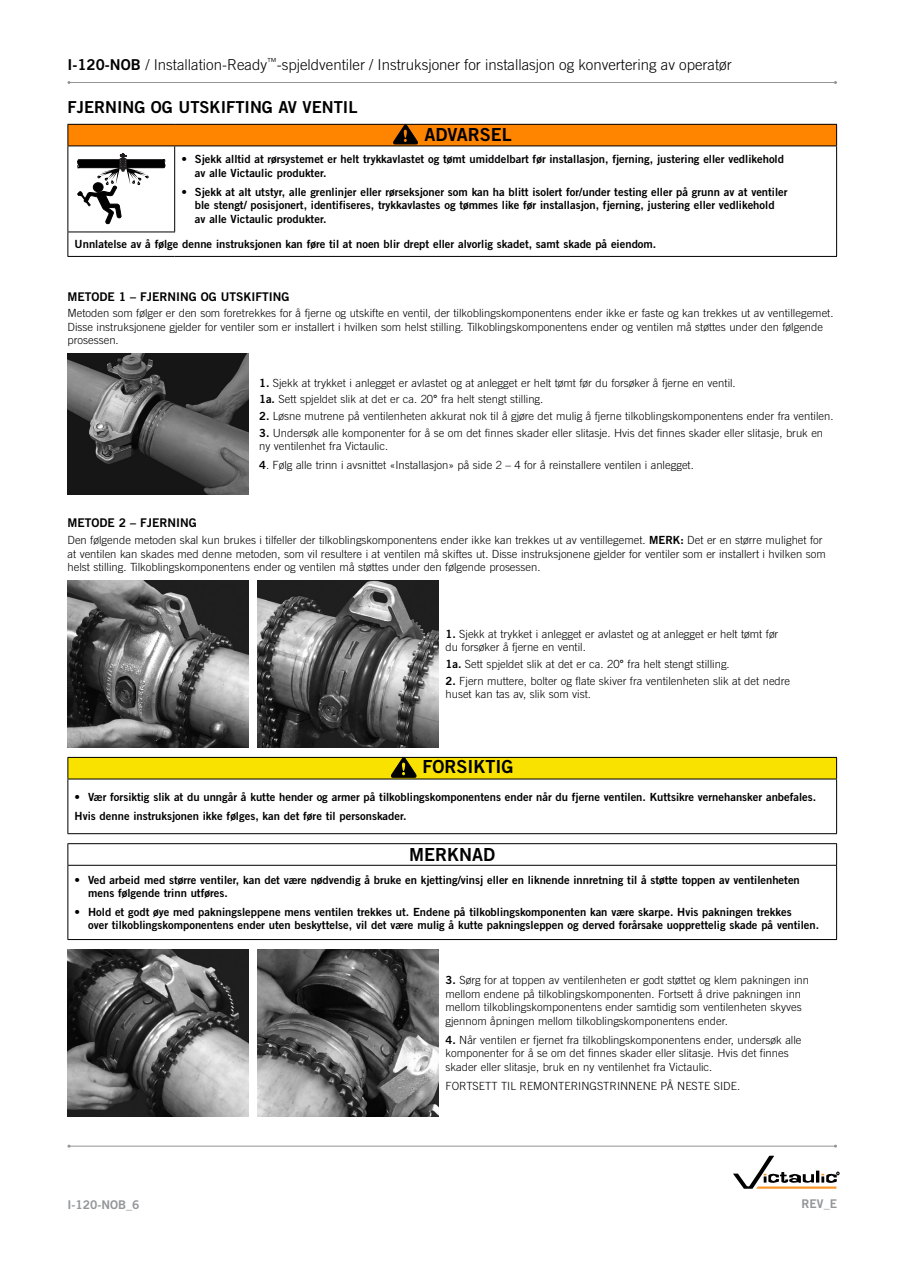
<style>
.page{position:relative;width:918px;height:1263px;background:#fff}
.page>*{position:absolute;margin:0;border:0;box-sizing:border-box;transform-origin:0 0}
.t1{font:18px "Trade Gothic LT Std Bd 2";color:#000}
.t2{font:16.5px "Trade Gothic LT Std Bd 2";color:#000}
.t3{font:300 15px "Trade Gothic LT Std";color:#000}
.t4{font:12px "Trade Gothic LT Std Bd 2";color:#000}
.t5{font:12px "Trade Gothic LT Std Bd 2";color:#939598}
.t6{font:300 11.25px/13.5px "Trade Gothic LT Std";color:#000}
.t7{font:11.25px/13.5px "Trade Gothic LT Std Bd 2";color:#000}
.s1{font-family:"Trade Gothic LT Std Bd 2";font-weight:400}
</style>
<div class="page">
<svg style="left:733px;top:1156px;width:106px;height:33px"></svg>
<hr style="left:69px;top:1146px;width:767px;height:1px;background:#939598">
<hr style="left:69px;top:82px;width:767px;height:1px;background:#939598">
<div style="left:68px;top:124px;width:769px;height:22px;background:#ff8400"></div>
<hr style="left:68px;top:124px;width:107px;height:1px;background:#000">
<svg style="left:68px;top:125px;width:1px;height:21px"></svg>
<hr style="left:175px;top:124px;width:662px;height:1px;background:#000">
<svg style="left:836px;top:125px;width:1px;height:21px"></svg>
<hr style="left:68px;top:146px;width:1px;height:86px;background:#000">
<hr style="left:174px;top:146px;width:1px;height:86px;background:#000">
<svg style="left:68px;top:233px;width:1px;height:23px"></svg>
<svg style="left:836px;top:232px;width:1px;height:24px"></svg>
<hr style="left:68px;top:146px;width:107px;height:1px;background:#000">
<hr style="left:175px;top:146px;width:662px;height:1px;background:#000">
<hr style="left:836px;top:146px;width:1px;height:86px;background:#000">
<hr style="left:68px;top:232px;width:107px;height:1px;background:#000">
<hr style="left:68px;top:256px;width:107px;height:1px;background:#000">
<hr style="left:175px;top:256px;width:662px;height:1px;background:#000">
<svg style="left:393px;top:125px;width:25px;height:19px"></svg>
<svg style="left:77px;top:153px;width:89px;height:71px"></svg>
<img style="left:68px;top:354px;width:181px;height:140px">
<img style="left:68px;top:580px;width:181px;height:168px">
<img style="left:258px;top:580px;width:181px;height:168px">
<div style="left:68px;top:757px;width:769px;height:22px;background:#fae200"></div>
<hr style="left:68px;top:757px;width:769px;height:1px;background:#000">
<svg style="left:68px;top:758px;width:1px;height:21px"></svg>
<svg style="left:836px;top:758px;width:1px;height:21px"></svg>
<hr style="left:68px;top:779px;width:1px;height:54px;background:#000">
<hr style="left:68px;top:779px;width:769px;height:1px;background:#000">
<hr style="left:836px;top:779px;width:1px;height:54px;background:#000">
<hr style="left:68px;top:833px;width:769px;height:1px;background:#000">
<svg style="left:391px;top:757px;width:25px;height:20px"></svg>
<hr style="left:68px;top:843px;width:769px;height:1px;background:#000">
<svg style="left:68px;top:844px;width:1px;height:21px"></svg>
<svg style="left:836px;top:844px;width:1px;height:21px"></svg>
<hr style="left:68px;top:866px;width:1px;height:73px;background:#000">
<hr style="left:68px;top:865px;width:769px;height:1px;background:#000">
<hr style="left:836px;top:866px;width:1px;height:73px;background:#000">
<hr style="left:68px;top:939px;width:769px;height:1px;background:#000">
<img style="left:68px;top:949px;width:181px;height:167px">
<img style="left:258px;top:949px;width:181px;height:167px">
<h3 class="t3" style="left:68px;top:56px;width:666px"><span class="s1">I-120-NOB</span> / Installation-Ready<sup>™</sup>-spjeldventiler / Instruksjoner for installasjon og konvertering av operatør</h3>
<h2 class="t2" style="left:68px;top:96px;width:292px">FJERNING OG UTSKIFTING AV VENTIL</h2>
<h1 class="t1" style="left:424px;top:124px;width:89px">ADVARSEL</h1>
<p class="t7" style="left:195px;top:153px;width:591px;text-indent:-14px">• Sjekk alltid at rørsystemet er helt trykkavlastet og tømt umiddelbart før installasjon, fjerning, justering eller vedlikehold av alle Victaulic produkter.</p>
<p class="t7" style="left:195px;top:185px;width:594px;text-indent:-14px">• Sjekk at alt utstyr, alle grenlinjer eller rørseksjoner som kan ha blitt isolert for/under testing eller på grunn av at ventiler ble stengt/ posisjonert, identifiseres, trykkavlastes og tømmes like før installasjon, fjerning, justering eller vedlikehold av alle Victaulic produkter.</p>
<p class="t7" style="left:75px;top:237px;width:583px">Unnlatelse av å følge denne instruksjonen kan føre til at noen blir drept eller alvorlig skadet, samt skade på eiendom.</p>
<p class="t4" style="left:68px;top:289px;width:224px">METODE 1 – FJERNING OG UTSKIFTING</p>
<p class="t6" style="left:68px;top:307px;width:768px">Metoden som følger er den som foretrekkes for å fjerne og utskifte en ventil, der tilkoblingskomponentens ender ikke er faste og kan trekkes ut av ventillegemet.<br>Disse instruksjonene gjelder for ventiler som er installert i hvilken som helst stilling. Tilkoblingskomponentens ender og ventilen må støttes under den følgende prosessen.</p>
<p class="t6" style="left:259px;top:374px;width:478px;line-height:16.8px"><span class="s1">1.</span> Sjekk at trykket i anlegget er avlastet og at anlegget er helt tømt før du forsøker å fjerne en ventil.<br><span class="s1">1a.</span> Sett spjeldet slik at det er ca. 20<span class="s1">°</span> fra helt stengt stilling.</p>
<p class="t6" style="left:259px;top:409px;width:576px"><span class="s1">2.</span> Løsne mutrene på ventilenheten akkurat nok til å gjøre det mulig å fjerne tilkoblingskomponentens ender fra ventilen.</p>
<p class="t6" style="left:259px;top:426px;width:566px"><span class="s1">3.</span> Undersøk alle komponenter for å se om det finnes skader eller slitasje. Hvis det finnes skader eller slitasje, bruk en ny ventilenhet fra Victaulic.</p>
<p class="t6" style="left:259px;top:458px;width:436px"><span class="s1">4</span>. Følg alle trinn i avsnittet «Installasjon» på side 2 – 4 for å reinstallere ventilen i anlegget.</p>
<p class="t4" style="left:68px;top:516px;width:131px">METODE 2 – FJERNING</p>
<p class="t6" style="left:68px;top:533px;width:760px">Den følgende metoden skal kun brukes i tilfeller der tilkoblingskomponentens ender ikke kan trekkes ut av ventillegemet. <span class="s1">MERK:</span> Det er en større mulighet for at ventilen kan skades med denne metoden, som vil resultere i at ventilen må skiftes ut. Disse instruksjonene gjelder for ventiler som er installert i hvilken som helst stilling. Tilkoblingskomponentens ender og ventilen må støttes under den følgende prosessen.</p>
<p class="t6" style="left:446px;top:627px;width:334px"><span class="s1">1.</span> Sjekk at trykket i anlegget er avlastet og at anlegget er helt tømt før du forsøker å fjerne en ventil.</p>
<p class="t6" style="left:446px;top:657px;width:286px"><span class="s1">1a.</span> Sett spjeldet slik at det er ca. 20<span class="s1">°</span> fra helt stengt stilling.</p>
<p class="t6" style="left:446px;top:674px;width:346px"><span class="s1">2.</span> Fjern muttere, bolter og flate skiver fra ventilenheten slik at det nedre huset kan tas av, slik som vist.</p>
<h1 class="t1" style="left:423px;top:756px;width:93px">FORSIKTIG</h1>
<p class="t7" style="left:75px;top:787px;width:743px;line-height:18.9px">• Vær forsiktig slik at du unngår å kutte hender og armer på tilkoblingskomponentens ender når du fjerne ventilen. Kuttsikre vernehansker anbefales.<br>Hvis denne instruksjonen ikke følges, kan det føre til personskader.</p>
<h1 class="t1" style="left:409px;top:843px;width:88px">MERKNAD</h1>
<p class="t7" style="left:88px;top:872px;width:713px;text-indent:-14px">• Ved arbeid med større ventiler, kan det være nødvendig å bruke en kjetting/vinsj eller en liknende innretning til å støtte toppen av ventilenheten mens følgende trinn utføres.</p>
<p class="t7" style="left:88px;top:905px;width:733px;text-indent:-14px">• Hold et godt øye med pakningsleppene mens ventilen trekkes ut. Endene på tilkoblingskomponenten kan være skarpe. Hvis pakningen trekkes<br>over tilkoblingskomponentens ender uten beskyttelse, vil det være mulig å kutte pakningsleppen og derved forårsake uopprettelig skade på ventilen.</p>
<p class="t6" style="left:446px;top:973px;width:365px"><span class="s1">3.</span> Sørg for at toppen av ventilenheten er godt støttet og klem pakningen inn mellom endene på tilkoblingskomponenten. Fortsett å drive pakningen inn mellom tilkoblingskomponentens ender samtidig som ventilenheten skyves gjennom åpningen mellom tilkoblingskomponentens ender.</p>
<p class="t6" style="left:446px;top:1033px;width:358px"><span class="s1">4.</span> Når ventilen er fjernet fra tilkoblingskomponentens ender, undersøk alle komponenter for å se om det finnes skader eller slitasje. Hvis det finnes skader eller slitasje, bruk en ny ventilenhet fra Victaulic.</p>
<p class="t6" style="left:446px;top:1079px;width:296px">FORTSETT TIL REMONTERINGSTRINNENE PÅ NESTE SIDE.</p>
<p class="t5" style="left:68px;top:1197px;width:73px">I-120-NOB_6</p>
<p class="t5" style="left:802px;top:1197px;width:37px">REV_E</p>
</div>
